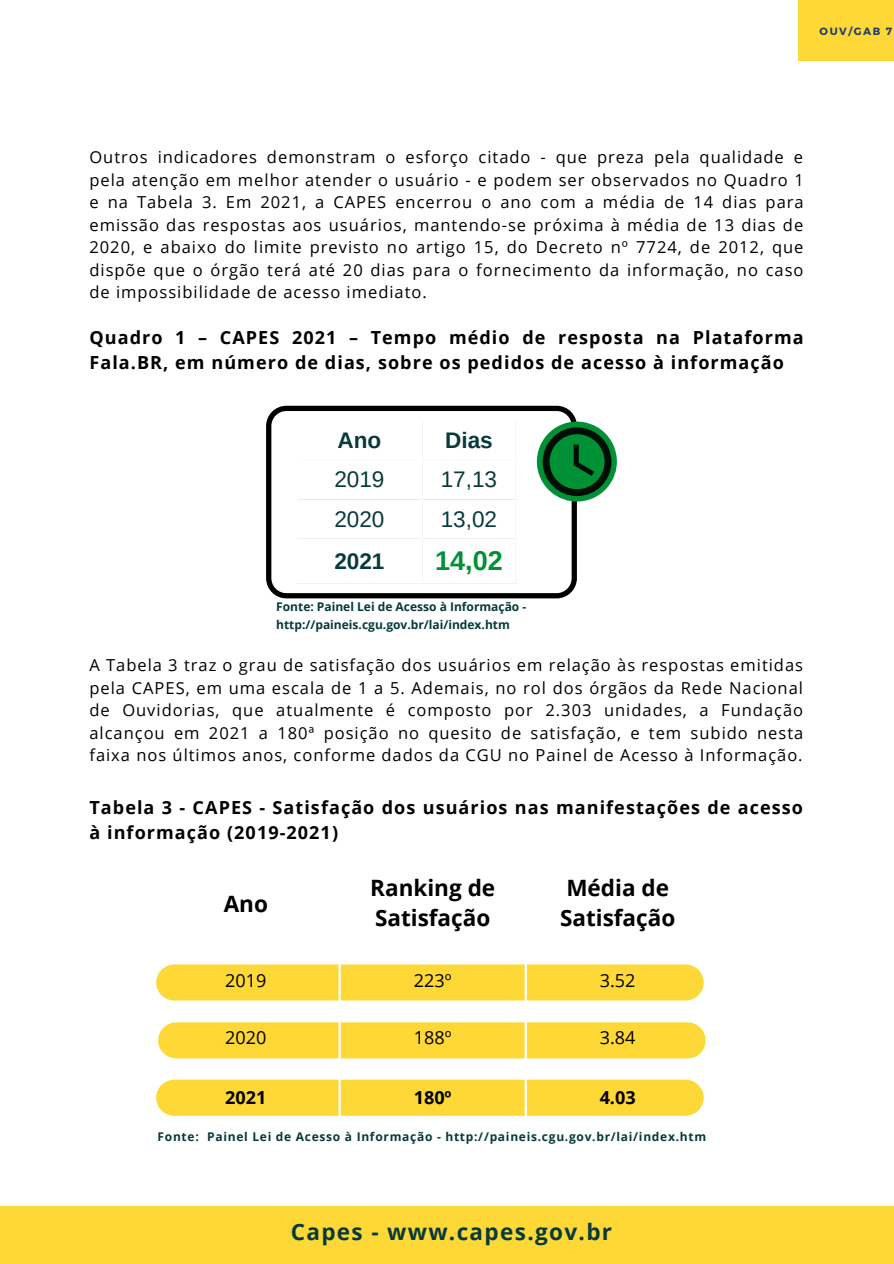
<style>
.page{position:relative;width:894px;height:1264px;background:#fff}
.page>*{position:absolute;margin:0;border:0;box-sizing:border-box;transform-origin:0 0}
.t1{font:700 27px "Arimo";color:#009036}
.t2{font:700 22.5px/30.5px "Open Sans";color:#000}
.t3{font:700 22.5px "Open Sans";letter-spacing:.06em;color:#073a3b}
.t4{font:22.5px "Arimo";color:#073a3b}
.t5{font:700 22.5px "Arimo";color:#073a3b}
.t6{font:700 18px/24.8px "Open Sans";letter-spacing:.06em;color:#000}
.t7{font:18px "Open Sans";color:#000}
.t8{font:16.5px/22.5px "Open Sans";letter-spacing:.06em;color:#000;text-align:justify}
.t9{font:700 12px "Open Sans";color:#073a3b}
.t10{font:700 12px "Open Sans";letter-spacing:.06em;color:#073a3b}
.t11{font:700 10.5px "Montserrat";letter-spacing:.15em;color:#20406a}
</style>
<div class="page">
<div style="left:0;top:1206px;width:893px;height:57px;background:#fdd837"></div>
<svg style="left:266px;top:406px;width:310px;height:192px"></svg>
<svg style="left:297px;top:421px;width:218px;height:161px"></svg>
<hr style="left:296px;top:421px;width:1px;height:161px;background:#fff">
<hr style="left:421px;top:421px;width:1px;height:161px;background:#fff">
<hr style="left:515px;top:421px;width:1px;height:161px;background:#fff">
<hr style="left:296px;top:420px;width:220px;height:1px;background:#fff">
<hr style="left:296px;top:459px;width:220px;height:1px;background:#fff">
<hr style="left:296px;top:499px;width:220px;height:1px;background:#fff">
<hr style="left:296px;top:537px;width:220px;height:1px;background:#fff">
<hr style="left:296px;top:582px;width:220px;height:2px;background:#fff">
<svg style="left:523px;top:408px;width:94px;height:107px"></svg>
<div style="left:156px;top:964px;width:547px;height:36px;background:#fdd837;border-radius:18px"></div>
<div style="left:158px;top:1022px;width:547px;height:36px;background:#fdd837;border-radius:18px"></div>
<div style="left:156px;top:1079px;width:547px;height:36px;background:#fdd837;border-radius:18px"></div>
<hr style="left:338px;top:856px;width:3px;height:271px;background:#fff">
<hr style="left:524px;top:856px;width:2px;height:271px;background:#fff">
<div style="left:798px;top:0;width:95px;height:61px;background:#fdd837"></div>
<p class="t11" style="left:819px;top:24px;width:74px">OUV/GAB 7</p>
<p class="t8" style="left:89px;top:145px;width:715px">Outros indicadores demonstram o esforço citado - que preza pela qualidade e pela atenção em melhor atender o usuário - e podem ser observados no Quadro 1 e na Tabela 3. Em 2021, a CAPES encerrou o ano com a média de 14 dias para emissão das respostas aos usuários, mantendo-se próxima à média de 13 dias de 2020, e abaixo do limite previsto no artigo 15, do Decreto nº 7724, de 2012, que dispõe que o órgão terá até 20 dias para o fornecimento da informação, no caso de impossibilidade de acesso imediato.</p>
<p class="t6" style="left:89px;top:325px;width:715px">Quadro 1 – CAPES 2021 – Tempo médio de resposta na Plataforma<br>Fala.BR, em número de dias, sobre os pedidos de acesso à informação</p>
<p class="t5" style="left:337px;top:427px;width:45px">Ano</p>
<p class="t5" style="left:445px;top:427px;width:49px">Dias</p>
<p class="t4" style="left:334px;top:466px;width:52px">2019</p>
<p class="t4" style="left:440px;top:466px;width:58px">17,13</p>
<p class="t4" style="left:334px;top:507px;width:52px">2020</p>
<p class="t4" style="left:440px;top:507px;width:58px">13,02</p>
<p class="t5" style="left:334px;top:549px;width:52px">2021</p>
<p class="t1" style="left:435px;top:546px;width:69px">14,02</p>
<p class="t9" style="left:276px;top:598px;width:252px">Fonte: Painel Lei de Acesso à Informação -</p>
<p class="t9" style="left:276px;top:616px;width:235px">http://paineis.cgu.gov.br/lai/index.htm</p>
<p class="t8" style="left:89px;top:653px;width:715px">A Tabela 3 traz o grau de satisfação dos usuários em relação às respostas emitidas pela CAPES, em uma escala de 1 a 5. Ademais, no rol dos órgãos da Rede Nacional de Ouvidorias, que atualmente é composto por 2.303 unidades, a Fundação alcançou em 2021 a 180ª posição no quesito de satisfação, e tem subido nesta faixa nos últimos anos, conforme dados da CGU no Painel de Acesso à Informação.</p>
<p class="t6" style="left:89px;top:795px;width:715px">Tabela 3 - CAPES - Satisfação dos usuários nas manifestações de acesso à informação (2019-2021)</p>
<p class="t2" style="left:224px;top:887px;width:46px">Ano</p>
<p class="t2" style="left:370px;top:872px;width:126px">Ranking de<br>Satisfação</p>
<p class="t2" style="left:560px;top:872px;width:117px">Média de<br>Satisfação</p>
<p class="t7" style="left:225px;top:967px;width:43px">2019</p>
<p class="t7" style="left:414px;top:967px;width:39px">223º</p>
<p class="t7" style="left:599px;top:967px;width:37px">3.52</p>
<p class="t7" style="left:225px;top:1024px;width:43px">2020</p>
<p class="t7" style="left:414px;top:1024px;width:39px">188º</p>
<p class="t7" style="left:599px;top:1024px;width:37px">3.84</p>
<p class="t6" style="left:225px;top:1084px;width:43px">2021</p>
<p class="t6" style="left:413px;top:1084px;width:39px">180º</p>
<p class="t6" style="left:599px;top:1084px;width:37px">4.03</p>
<p class="t10" style="left:157px;top:1127px;width:550px">Fonte: Painel Lei de Acesso à Informação - http://paineis.cgu.gov.br/lai/index.htm</p>
<p class="t3" style="left:291px;top:1215px;width:323px">Capes - www.capes.gov.br</p>
</div>
